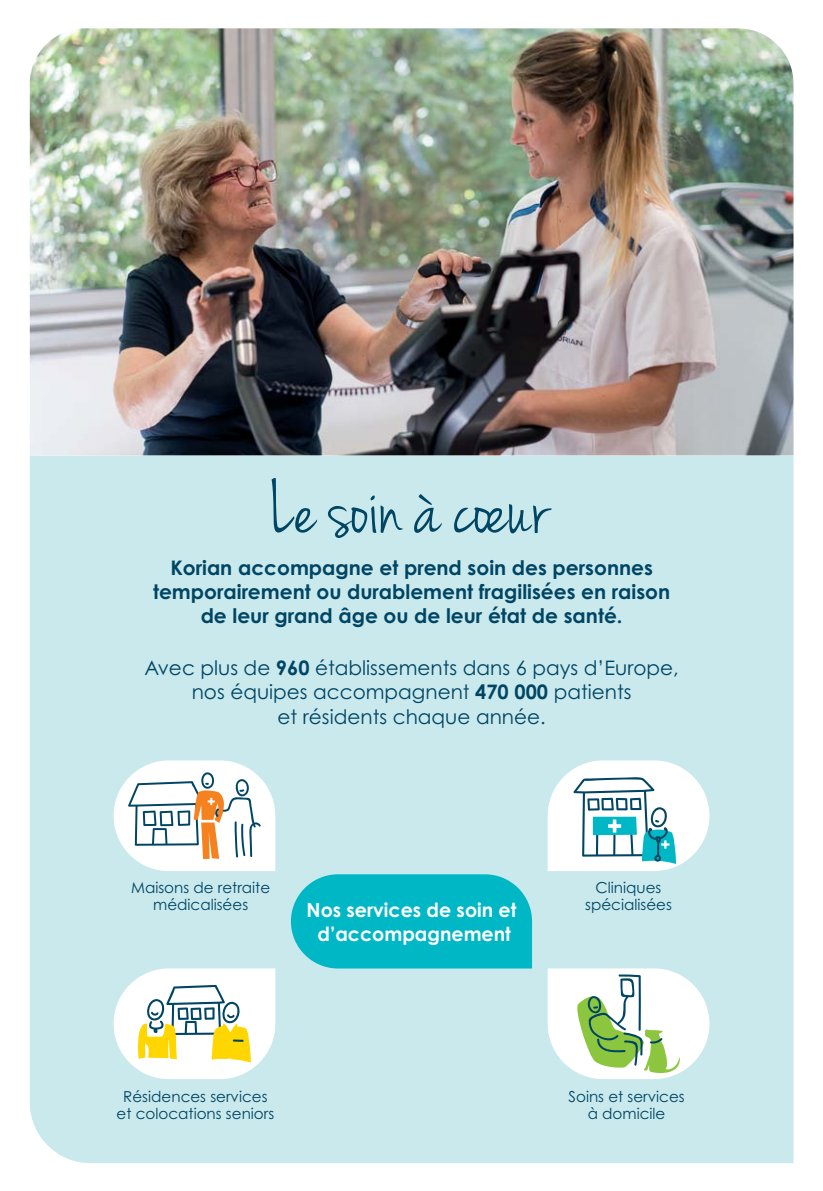
<style>
.page{position:relative;width:823px;height:1191px;background:#fff}
.page>*{position:absolute;margin:0;border:0;box-sizing:border-box;transform-origin:0 0}
.t1{font:700 20.2px/24.2px "Century Gothic Std";color:#004563;text-align:center}
.t2{font:20px/24px "Century Gothic Std";color:#004563;text-align:center}
.t3{font:700 19.6px/23.8px "Century Gothic Std";color:#fff;text-align:center}
.t4{font:15.2px/17px "Century Gothic Std";color:#004563;text-align:center}
.s1{font-weight:700}
</style>
<div class="page">
<div style="left:30px;top:455px;width:763px;height:708px;background:#c9e9ed"></div>
<svg style="left:271px;top:478px;width:46px;height:54px;background:#a7cdd5"></svg>
<svg style="left:328px;top:495px;width:74px;height:43px;background:#a0c8d1"></svg>
<svg style="left:414px;top:494px;width:27px;height:39px"></svg>
<svg style="left:454px;top:504px;width:97px;height:29px;background:#90bac6"></svg>
<svg style="left:547px;top:760px;width:162px;height:111px"></svg>
<svg style="left:113px;top:968px;width:162px;height:111px"></svg>
<svg style="left:547px;top:968px;width:162px;height:111px"></svg>
<svg style="left:113px;top:760px;width:162px;height:111px"></svg>
<svg style="left:291px;top:874px;width:240px;height:94px;background:#0dbac8"></svg>
<img style="left:30px;top:28px;width:763px;height:427px">
<p class="t1" style="left:153px;top:558px;width:518px">Korian accompagne et prend soin des personnes temporairement ou durablement fragilisées en raison de leur grand âge ou de leur état de santé.</p>
<p class="t2" style="left:144px;top:658px;width:535px">Avec plus de <span class="s1">960</span> établissements dans 6 pays d’Europe, nos équipes accompagnent <span class="s1">470 000</span> patients<br>et résidents chaque année.</p>
<p class="t4" style="left:131px;top:880px;width:141px">Maisons de retraite médicalisées</p>
<p class="t3" style="left:306px;top:900px;width:211px">Nos services de soin et d’accompagnement</p>
<p class="t4" style="left:585px;top:880px;width:88px">Cliniques spécialisées</p>
<p class="t4" style="left:116px;top:1090px;width:159px">Résidences services et colocations seniors</p>
<p class="t4" style="left:568px;top:1090px;width:118px">Soins et services à domicile</p>
</div>
